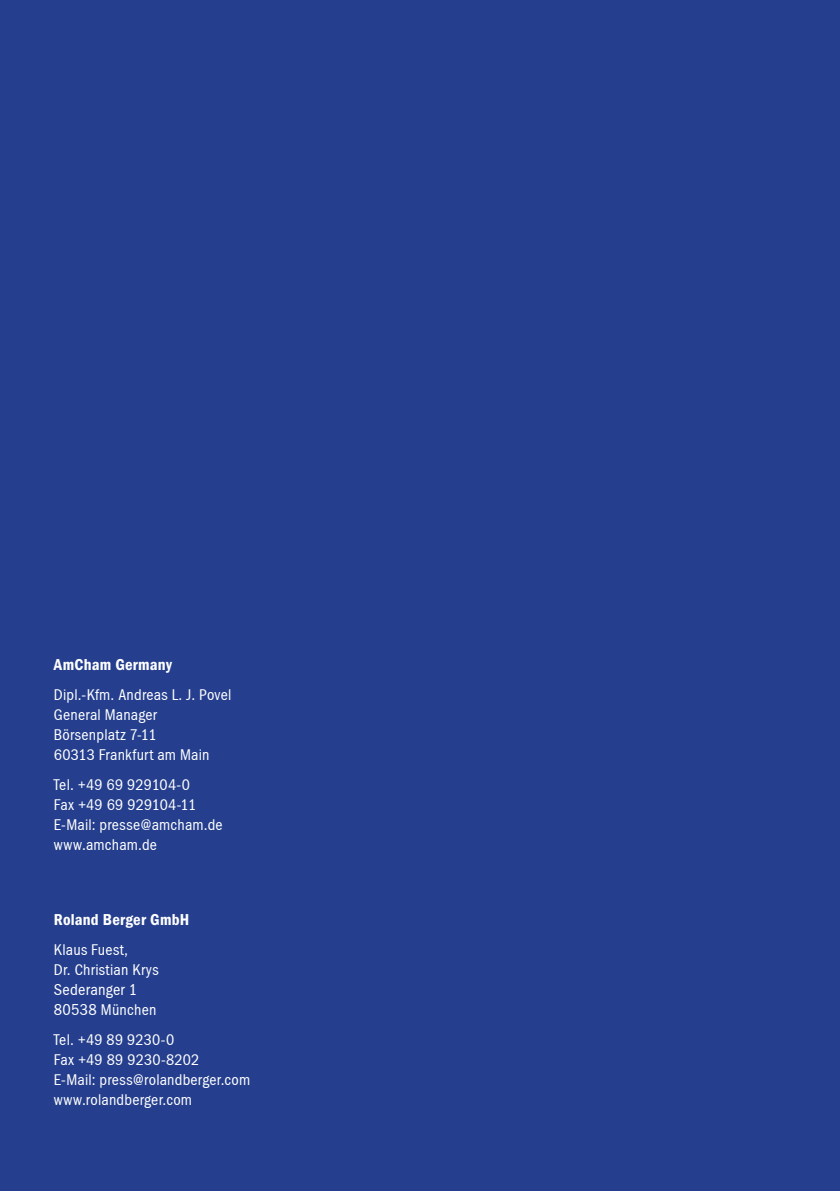
<style>
.page{position:relative;width:840px;height:1191px;background:#fff}
.page>*{position:absolute;margin:0;border:0;box-sizing:border-box;transform-origin:0 0}
.t1{font:600 16.4px "RB Franklin Cond";letter-spacing:.015em;color:#fff}
.t2{font:16.4px "RB Franklin Cond";letter-spacing:.015em;color:#fff}
.t3{font:16px/20px "RB Franklin Cond";letter-spacing:.015em;color:#fff}
.s1{font-size:16.4px}
</style>
<div class="page">
<div style="left:0;top:0;width:839px;height:1191px;background:#253f8e"></div>
<p class="t1" style="left:54px;top:655px;width:119px">AmCham Germany</p>
<p class="t3" style="left:54px;top:685px;width:179px">Dipl.-Kfm. Andreas L. J. Povel<br>General Manager<br>Börsenplatz 7-11<br>60313 Frankfurt am Main</p>
<p class="t3" style="left:54px;top:775px;width:170px">Tel. +49 69 929104-0<br>Fax +49 69 929104-11<br>E-Mail: presse@amcham.de www.amcham.de</p>
<p class="t1" style="left:54px;top:910px;width:137px">Roland Berger GmbH</p>
<p class="t3" style="left:54px;top:940px;width:106px">Klaus Fuest,<br>Dr. Christian Krys</p>
<p class="t2" style="left:54px;top:980px;width:85px">Sederanger 1</p>
<p class="t3" style="left:54px;top:995px;width:122px;line-height:30px"><span class="s1">80538</span> München<br>Tel. +49 89 9230-0</p>
<p class="t3" style="left:54px;top:1050px;width:198px">Fax +49 89 9230-8202<br>E-Mail: press@rolandberger.com www.rolandberger.com</p>
</div>
